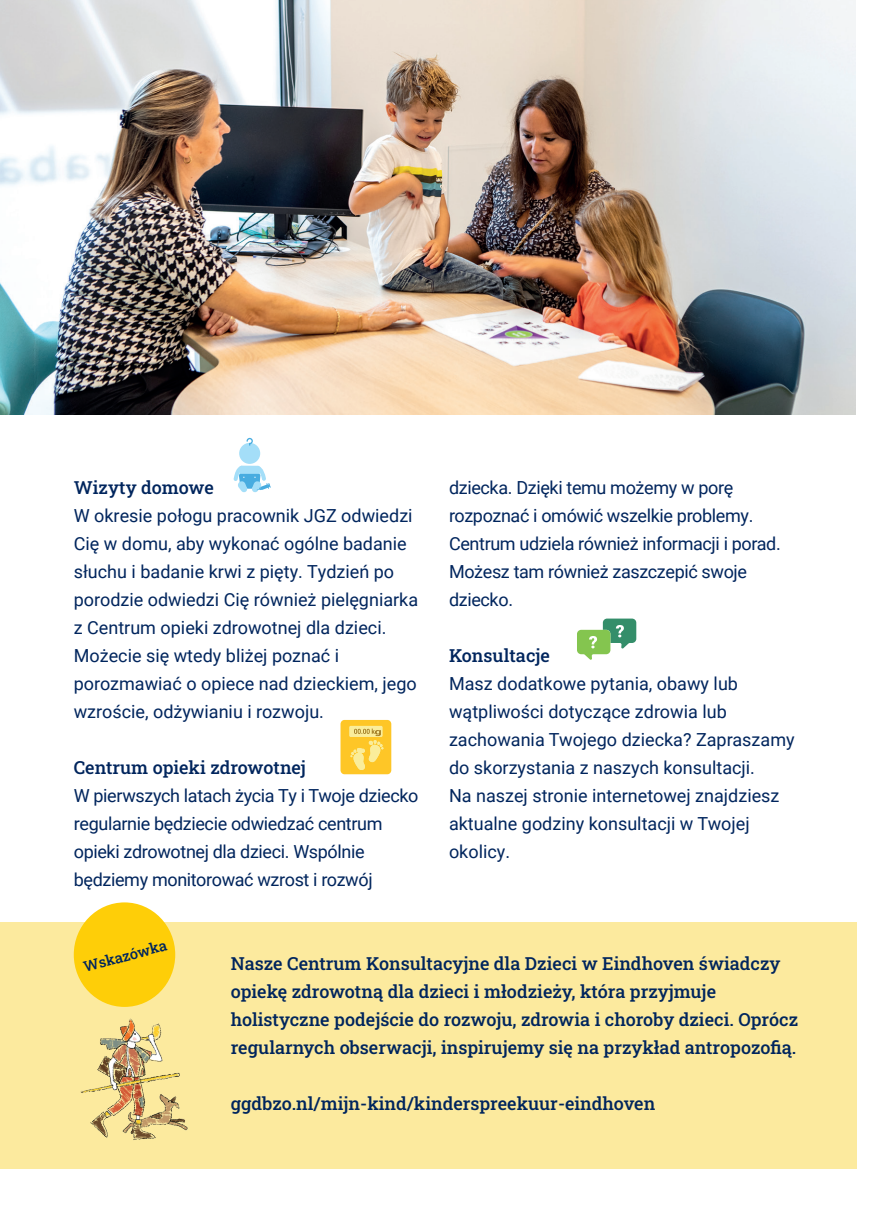
<style>
.page{position:relative;width:874px;height:1225px;background:#fff}
.page>*{position:absolute;margin:0;border:0;box-sizing:border-box;transform-origin:0 0}
.t1{font:18px/28px "Roboto";color:#00255d}
.t2{font:500 18px/28px "Roboto Slab";color:#00255d}
.t3{font:18px/28px "Roboto";letter-spacing:-.02em;color:#00255d}
.t4{font:500 14.6px "Roboto Slab";color:#00255d}
</style>
<div class="page">
<img style="left:0;top:0;width:855px;height:414px">
<div style="left:340px;top:720px;width:51px;height:54px;background:#fec627;border-radius:4px"></div>
<div style="left:349px;top:726px;width:33px;height:11px;background:#faed9b"></div>
<svg style="left:350px;top:728px;width:33px;height:42px"></svg>
<svg style="left:577px;top:618px;width:59px;height:42px"></svg>
<div style="left:0;top:922px;width:856px;height:246px;background:#fcea9e"></div>
<div style="left:74px;top:902px;width:101px;height:105px;background:#fece08;border-radius:50%"></div>
<img style="left:80px;top:1018px;width:108px;height:122px">
<div style="left:239px;top:443px;width:21px;height:21px;background:#a4def8;border-radius:50%"></div>
<svg style="left:246px;top:438px;width:7px;height:8px"></svg>
<svg style="left:233px;top:465px;width:37px;height:27px"></svg>
<p class="t2" style="left:74px;top:473px;width:141px">Wizyty domowe</p>
<p class="t1" style="left:74px;top:501px;width:346px">W okresie połogu pracownik JGZ odwiedzi Cię w domu, aby wykonać ogólne badanie słuchu i badanie krwi z pięty. Tydzień po porodzie odwiedzi Cię również pielęgniarka z Centrum opieki zdrowotnej dla dzieci.<br>Możecie się wtedy bliżej poznać i porozmawiać o opiece nad dzieckiem, jego wzroście, odżywianiu i rozwoju.</p>
<p class="t2" style="left:74px;top:753px;width:233px">Centrum opieki zdrowotnej</p>
<p class="t3" style="left:74px;top:781px;width:346px">W pierwszych latach życia Ty i Twoje dziecko regularnie będziecie odwiedzać centrum opieki zdrowotnej dla dzieci. Wspólnie będziemy monitorować wzrost i rozwój</p>
<p class="t3" style="left:449px;top:473px;width:333px">dziecka. Dzięki temu możemy w porę rozpoznać i omówić wszelkie problemy.<br>Centrum udziela również informacji i porad.<br>Możesz tam również zaszczepić swoje dziecko.</p>
<p class="t2" style="left:449px;top:641px;width:102px">Konsultacje</p>
<p class="t1" style="left:449px;top:669px;width:347px">Masz dodatkowe pytania, obawy lub wątpliwości dotyczące zdrowia lub zachowania Twojego dziecka? Zapraszamy do skorzystania z naszych konsultacji.<br>Na naszej stronie internetowej znajdziesz aktualne godziny konsultacji w Twojej okolicy.</p>
<p class="t4" style="left:81px;top:957px;width:87px;rotate:-15deg">Wskazówka</p>
<p class="t2" style="left:231px;top:949px;width:568px">Nasze Centrum Konsultacyjne dla Dzieci w Eindhoven świadczy opiekę zdrowotną dla dzieci i młodzieży, która przyjmuje holistyczne podejście do rozwoju, zdrowia i choroby dzieci. Oprócz regularnych obserwacji, inspirujemy się na przykład antropozofią.</p>
<p class="t2" style="left:231px;top:1089px;width:426px">ggdbzo.nl/mijn-kind/kinderspreekuur-eindhoven</p>
</div>
